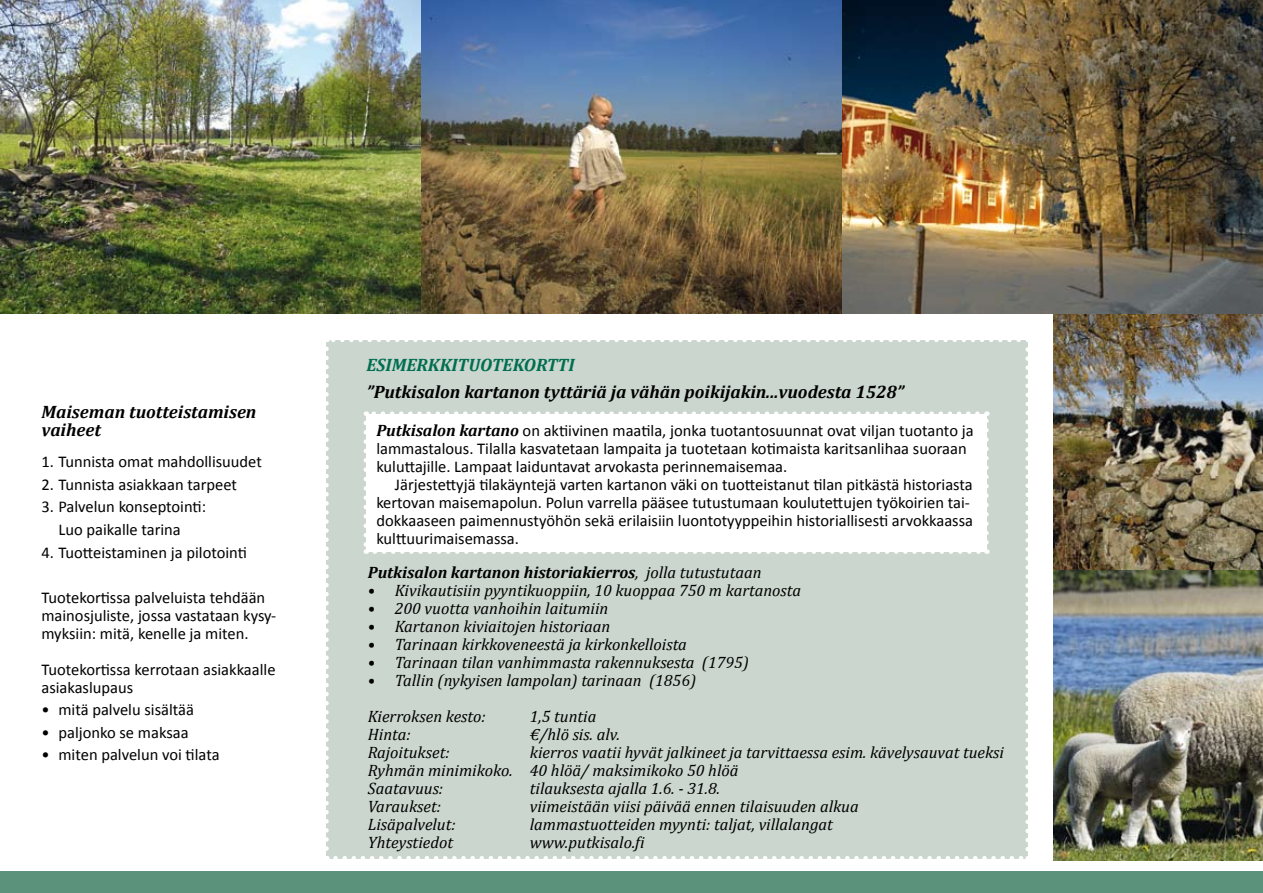
<style>
.page{position:relative;width:1263px;height:893px;background:#fff}
.page>*{position:absolute;margin:0;border:0;box-sizing:border-box;transform-origin:0 0}
.t1{font:italic 700 18px/18px "Cambria";color:#000}
.t2{font:italic 700 18px "Cambria";color:#006e51}
.t3{font:16.5px/18px "Calibri";color:#000}
.t4{font:italic 16.5px/18px "Cambria";color:#000}
.t5{font:italic 700 16.5px "Cambria";color:#000}
.s1{font-family:"Cambria";font-weight:700;font-style:italic}
.s2{font-weight:400}
</style>
<div class="page">
<div style="left:326px;top:340px;width:702px;height:518px;background:#cbd6ce"></div>
<svg style="left:326px;top:349px;width:3px;height:509px"></svg>
<svg style="left:335px;top:856px;width:693px;height:3px"></svg>
<svg style="left:1025px;top:340px;width:3px;height:509px"></svg>
<svg style="left:326px;top:340px;width:693px;height:2px"></svg>
<div style="left:0;top:872px;width:1263px;height:21px;background:#5a927c"></div>
<img style="left:1053px;top:314px;width:210px;height:546px">
<img style="left:0;top:0;width:1263px;height:314px">
<div style="left:366px;top:414px;width:620px;height:138px;background:#fff"></div>
<svg style="left:364px;top:423px;width:4px;height:131px"></svg>
<svg style="left:375px;top:549px;width:612px;height:5px"></svg>
<svg style="left:984px;top:411px;width:5px;height:131px"></svg>
<svg style="left:366px;top:411px;width:611px;height:3px"></svg>
<p class="t1" style="left:41px;top:402px;width:217px">Maiseman tuotteistamisen vaiheet</p>
<p class="t3" style="left:41px;top:453px;width:222px">1. Tunnista omat mahdollisuudet</p>
<p class="t3" style="left:41px;top:476px;width:197px">2. Tunnista asiakkaan tarpeet</p>
<p class="t3" style="left:41px;top:496px;width:166px;line-height:22.5px;text-align:center">3. Palvelun konseptointi:<br>Luo paikalle tarina</p>
<p class="t3" style="left:41px;top:543px;width:207px">4. Tuotteistaminen ja pilotointi</p>
<p class="t3" style="left:41px;top:588px;width:236px">Tuotekortissa palveluista tehdään mainosjuliste, jossa vastataan kysy&shy;myksiin: mitä, kenelle ja miten.</p>
<p class="t3" style="left:41px;top:660px;width:236px">Tuotekortissa kerrotaan asiakkaalle asiakaslupaus</p>
<p class="t3" style="left:41px;top:701px;width:154px">• mitä palvelu sisältää</p>
<p class="t3" style="left:41px;top:723px;width:149px">• paljonko se maksaa</p>
<p class="t3" style="left:41px;top:746px;width:180px">• miten palvelun voi tilata</p>
<p class="t2" style="left:367px;top:352px;width:209px">ESIMERKKITUOTEKORTTI</p>
<p class="t1" style="left:367px;top:382px;width:539px">”Putkisalon kartanon tyttäriä ja vähän poikijakin...vuodesta 1528”</p>
<p class="t3" style="left:376px;top:421px;width:599px"><span class="s1">Putkisalon kartano</span> on aktiivinen maatila, jonka tuotantosuunnat ovat viljan tuotanto ja lammastalous. Tilalla kasvatetaan lampaita ja tuotetaan kotimaista karitsanlihaa suoraan kuluttajille. Lampaat laiduntavat arvokasta perinnemaisemaa.</p>
<p class="t3" style="left:376px;top:475px;width:598px;text-indent:19px">Järjestettyjä tilakäyntejä varten kartanon väki on tuotteistanut tilan pitkästä historiasta kertovan maisemapolun. Polun varrella pääsee tutustumaan koulutettujen työkoirien tai&shy;dokkaaseen paimennustyöhön sekä erilaisiin luontotyyppeihin historiallisesti arvokkaassa kulttuurimaisemassa.</p>
<p class="t5" style="left:368px;top:561px;width:395px">Putkisalon kartanon historiakierros<span class="s2">, jolla tutustutaan</span></p>
<p class="t4" style="left:368px;top:581px;width:435px">• Kivikautisiin pyyntikuoppiin, 10 kuoppaa 750 m kartanosta</p>
<p class="t4" style="left:368px;top:599px;width:242px">• 200 vuotta vanhoihin laitumiin</p>
<p class="t4" style="left:368px;top:617px;width:244px">• Kartanon kiviaitojen historiaan</p>
<p class="t4" style="left:368px;top:635px;width:321px">• Tarinaan kirkkoveneestä ja kirkonkelloista</p>
<p class="t4" style="left:368px;top:653px;width:383px">• Tarinaan tilan vanhimmasta rakennuksesta (1795)</p>
<p class="t4" style="left:368px;top:662px;width:330px;line-height:36px">• Tallin (nykyisen lampolan) tarinaan (1856)<br>Kierroksen kesto:</p>
<p class="t4" style="left:530px;top:707px;width:68px">1,5 tuntia</p>
<p class="t4" style="left:368px;top:725px;width:44px">Hinta:</p>
<p class="t4" style="left:530px;top:725px;width:92px">€/hlö sis. alv.</p>
<p class="t4" style="left:368px;top:743px;width:83px">Rajoitukset:</p>
<p class="t4" style="left:368px;top:743px;width:638px;text-indent:162px">kierros vaatii hyvät jalkineet ja tarvittaessa esim. kävelysauvat tueksi<br>Ryhmän minimikoko. 40 hlöä/ maksimikoko 50 hlöä<br>Saatavuus:</p>
<p class="t4" style="left:530px;top:779px;width:192px">tilauksesta ajalla 1.6. - 31.8.</p>
<p class="t4" style="left:368px;top:797px;width:75px">Varaukset:</p>
<p class="t4" style="left:530px;top:797px;width:330px">viimeistään viisi päivää ennen tilaisuuden alkua</p>
<p class="t4" style="left:368px;top:815px;width:89px">Lisäpalvelut:</p>
<p class="t4" style="left:530px;top:815px;width:305px">lammastuotteiden myynti: taljat, villalangat</p>
<p class="t4" style="left:368px;top:833px;width:87px">Yhteystiedot</p>
<p class="t4" style="left:530px;top:833px;width:116px">www.putkisalo.fi</p>
</div>
